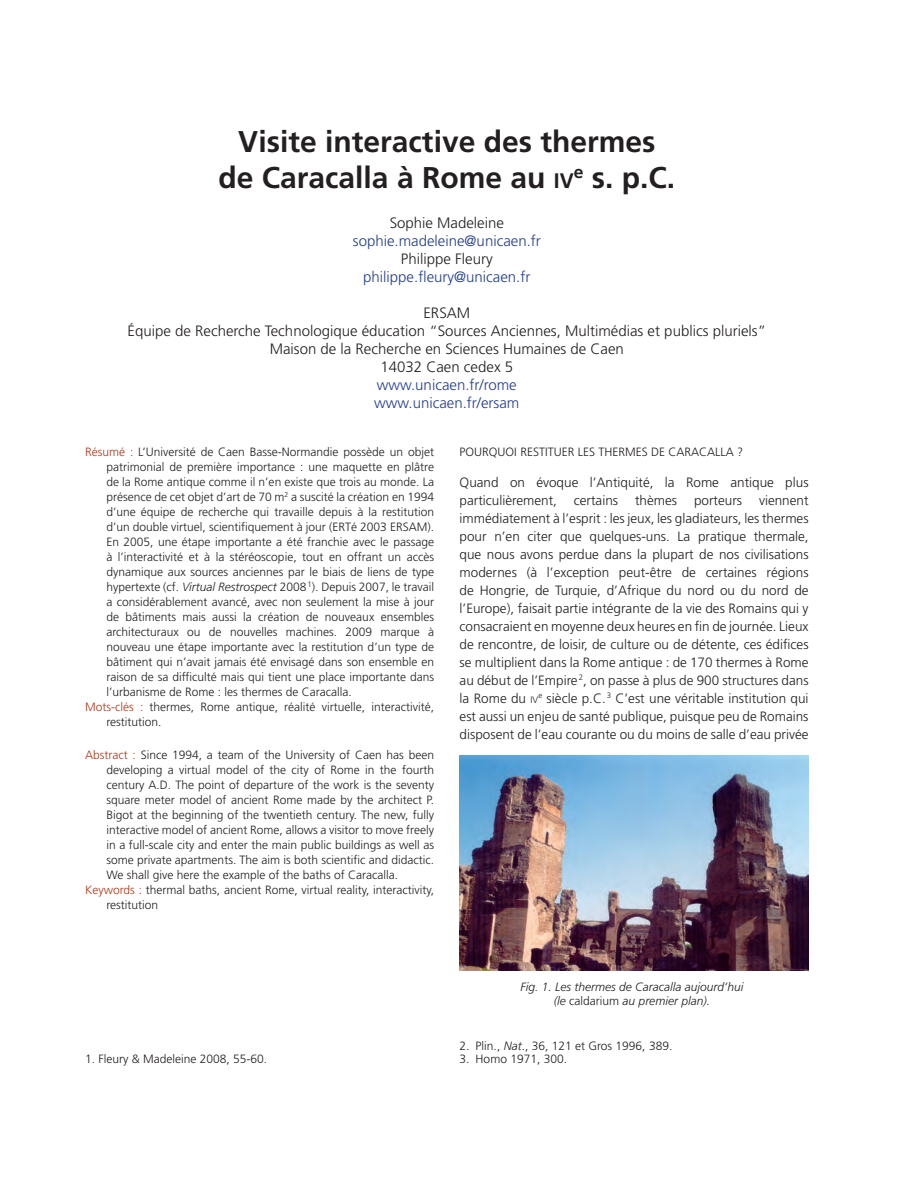
<style>
.page{position:relative;width:915px;height:1191px;background:#fff}
.page>*{position:absolute;margin:0;border:0;box-sizing:border-box;transform-origin:0 0}
.t1{font:700 30px/36px "Frutiger";color:#231f20;text-align:center}
.t2{font:300 15px/18px "Frutiger";color:#231f20;text-align:center}
.t3{font:300 15px/18px "Frutiger";color:#233e8e;text-align:center}
.t4{font:300 13.5px/18px "Frutiger";color:#231f20}
.t5{font:300 12px "Frutiger";color:#231f20}
.t6{font:italic 300 12px/14.4px "Frutiger";color:#231f20;text-align:center}
.s1{font-size:21px}
.s2{color:#231f20}
.s3{color:#233e8e}
.s4{color:#ad371a}
.s5{font-style:italic}
.s6{font-size:9.45px}
.s7{font-style:normal}
</style>
<div class="page">
<img style="left:459px;top:755px;width:349px;height:215px">
<p class="t1" style="left:218px;top:123px;width:458px">Visite interactive des thermes de Caracalla à Rome au <span class="s1">iv</span><sup>e</sup> s. p.C.</p>
<p class="t3" style="left:353px;top:213px;width:189px"><span class="s2">Sophie Madeleine </span>sophie.madeleine@unicaen.fr<br><span class="s2">Philippe Fleury </span>philippe.fleury@unicaen.fr</p>
<p class="t2" style="left:127px;top:303px;width:639px">ERSAM<br>Équipe de Recherche Technologique éducation “Sources Anciennes, Multimédias et publics pluriels” Maison de la Recherche en Sciences Humaines de Caen<br>14032 Caen cedex 5<br><span class="s3">www.unicaen.fr/rome<br>www.unicaen.fr/ersam</span></p>
<p class="t5" style="left:85px;top:445px;width:350px"><span class="s4">Résumé :</span> L’Université de Caen Basse-Normandie possède un objet</p>
<p class="t5" style="left:106px;top:460px;width:329px">patrimonial de première importance : une maquette en plâtre</p>
<p class="t5" style="left:106px;top:475px;width:329px">de la Rome antique comme il n’en existe que trois au monde. La</p>
<p class="t5" style="left:106px;top:490px;width:329px">présence de cet objet d’art de 70 m<sup>2</sup> a suscité la création en 1994</p>
<p class="t5" style="left:106px;top:505px;width:329px">d’une équipe de recherche qui travaille depuis à la restitution</p>
<p class="t5" style="left:106px;top:520px;width:329px">d’un double virtuel, scientifiquement à jour (ERTé 2003 ERSAM).</p>
<p class="t5" style="left:106px;top:535px;width:329px">En 2005, une étape importante a été franchie avec le passage</p>
<p class="t5" style="left:106px;top:550px;width:329px">à l’interactivité et à la stéréoscopie, tout en offrant un accès</p>
<p class="t5" style="left:106px;top:565px;width:329px">dynamique aux sources anciennes par le biais de liens de type</p>
<p class="t5" style="left:106px;top:580px;width:329px">hypertexte (cf. <span class="s5">Virtual Restrospect</span> 2008<sup>1</sup>). Depuis 2007, le travail</p>
<p class="t5" style="left:106px;top:595px;width:329px">a considérablement avancé, avec non seulement la mise à jour</p>
<p class="t5" style="left:106px;top:610px;width:329px">de bâtiments mais aussi la création de nouveaux ensembles</p>
<p class="t5" style="left:106px;top:625px;width:329px">architecturaux ou de nouvelles machines. 2009 marque à</p>
<p class="t5" style="left:106px;top:640px;width:329px">nouveau une étape importante avec la restitution d’un type de</p>
<p class="t5" style="left:106px;top:655px;width:329px">bâtiment qui n’avait jamais été envisagé dans son ensemble en</p>
<p class="t5" style="left:106px;top:670px;width:329px">raison de sa difficulté mais qui tient une place importante dans</p>
<p class="t5" style="left:106px;top:685px;width:247px">l’urbanisme de Rome : les thermes de Caracalla.</p>
<p class="t5" style="left:85px;top:700px;width:350px"><span class="s4">Mots-clés :</span> thermes, Rome antique, réalité virtuelle, interactivité,</p>
<p class="t5" style="left:106px;top:715px;width:57px">restitution.</p>
<p class="t5" style="left:85px;top:748px;width:350px"><span class="s4">Abstract :</span> Since 1994, a team of the University of Caen has been</p>
<p class="t5" style="left:106px;top:763px;width:329px">developing a virtual model of the city of Rome in the fourth</p>
<p class="t5" style="left:106px;top:778px;width:329px">century A.D. The point of departure of the work is the seventy</p>
<p class="t5" style="left:106px;top:793px;width:329px">square meter model of ancient Rome made by the architect P.</p>
<p class="t5" style="left:106px;top:808px;width:329px">Bigot at the beginning of the twentieth century. The new, fully</p>
<p class="t5" style="left:106px;top:823px;width:329px">interactive model of ancient Rome, allows a visitor to move freely</p>
<p class="t5" style="left:106px;top:838px;width:329px">in a full-scale city and enter the main public buildings as well as</p>
<p class="t5" style="left:106px;top:853px;width:329px">some private apartments. The aim is both scientific and didactic.</p>
<p class="t5" style="left:106px;top:868px;width:293px">We shall give here the example of the baths of Caracalla.</p>
<p class="t5" style="left:85px;top:883px;width:350px"><span class="s4">Keywords :</span> thermal baths, ancient Rome, virtual reality, interactivity,</p>
<p class="t5" style="left:106px;top:898px;width:53px">restitution</p>
<p class="t5" style="left:459px;top:445px;width:68px">Pourquoi rest</p>
<p class="t5" style="left:545px;top:445px;width:11px">ituer</p>
<p class="t5" style="left:577px;top:445px;width:7px">les</p>
<p class="t5" style="left:598px;top:445px;width:8px">thermes</p>
<p class="t5" style="left:651px;top:445px;width:33px">de Caracalla</p>
<p class="t5" style="left:737px;top:445px;width:7px">?</p>
<p class="t4" style="left:459px;top:473px;width:350px">Quand on évoque l’Antiquité, la Rome antique plus particulièrement,</p>
<p class="t4" style="left:573px;top:491px;width:46px">certains</p>
<p class="t4" style="left:635px;top:491px;width:43px">thèmes</p>
<p class="t4" style="left:693px;top:491px;width:50px">porteurs</p>
<p class="t4" style="left:459px;top:491px;width:350px;text-align:justify;text-indent:299px">viennent immédiatement à l’esprit : les jeux, les gladiateurs, les thermes pour n’en citer que quelques-uns. La pratique thermale, que nous avons perdue dans la plupart de nos civilisations modernes (à l’exception peut-être de certaines régions de Hongrie, de Turquie, d’Afrique du nord ou du nord de l’Europe), faisait partie intégrante de la vie des Romains qui y consacraient en moyenne deux heures en fin de journée. Lieux de rencontre, de loisir, de culture ou de détente, ces édifices se multiplient dans la Rome antique : de 170 thermes à Rome au début de l’Empire<sup>2</sup>, on passe à plus de 900 structures dans la Rome du <span class="s6">iv</span><sup>e</sup> siècle p.C.<sup>3</sup> C’est une véritable institution qui est aussi un enjeu de santé publique, puisque peu de Romains disposent de l’eau courante ou du moins de salle d’eau privée</p>
<p class="t5" style="left:85px;top:1052px;width:184px">1. Fleury &amp; Madeleine 2008, 55-60.</p>
<p class="t6" style="left:520px;top:979px;width:224px">Fig. 1. Les thermes de Caracalla aujourd’hui (le <span class="s7">caldarium</span> au premier plan).</p>
<p class="t5" style="left:459px;top:1039px;width:214px">2. Plin., <span class="s5">Nat</span>., 36, 121 et Gros 1996, 389.</p>
<p class="t5" style="left:459px;top:1052px;width:109px">3. Homo 1971, 300.</p>
</div>
